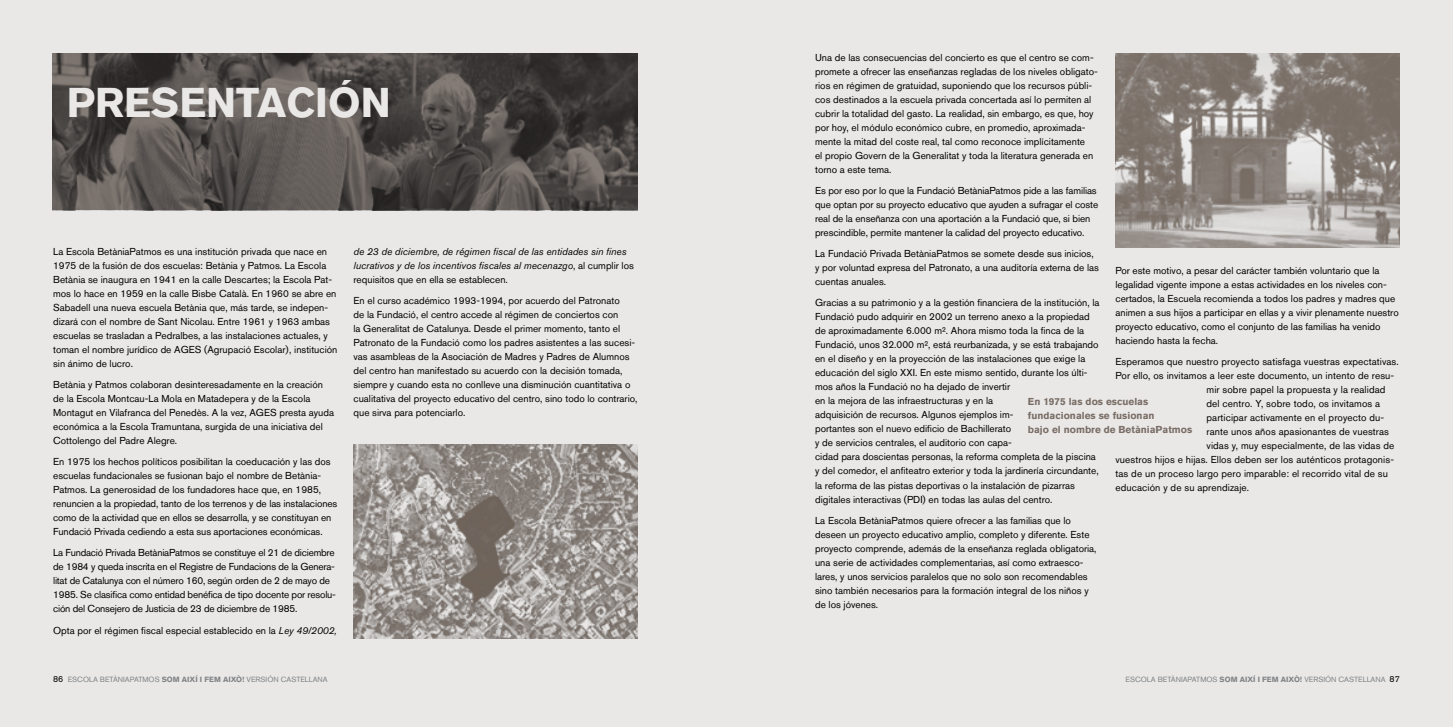
<style>
.page{position:relative;width:1453px;height:727px;background:#fff}
.page>*{position:absolute;margin:0;border:0;box-sizing:border-box;transform-origin:0 0}
.t1{font:700 41.25px "Akzidenz Grotesk BQ";color:#e9e8e7}
.t2{font:10px/14px "Akzidenz Grotesk BQ";color:#000}
.t3{font:10px/14px "Akzidenz Grotesk BQ";letter-spacing:-.02em;color:#000}
.t4{font:italic 10px/14px "Akzidenz Grotesk BQ";color:#000}
.t5{font:700 10px/14px "Akzidenz Grotesk BQ";color:#796d65}
.t6{font:7.5px "Akzidenz Grotesk BQ";color:#808285}
.s1{font-style:italic}
.s2{font-style:normal}
.s3{font-size:8.75px;color:#000}
.s4{font-weight:700}
</style>
<div class="page">
<div style="left:0;top:0;width:737px;height:726px;background:#e9e8e7"></div>
<div style="left:716px;top:0;width:737px;height:726px;background:#e9e8e7"></div>
<img style="left:53px;top:53px;width:585px;height:157px">
<img style="left:1115px;top:53px;width:285px;height:194px">
<img style="left:353px;top:444px;width:285px;height:194px">
<p class="t1" style="left:67px;top:78px;width:326px">PRESENTACIÓN</p>
<p class="t2" style="left:53px;top:244px;width:286px">La Escola BetàniaPatmos es una institución privada que nace en 1975 de la fusión de dos escuelas: Betània y Patmos. La Escola Betània se inaugura en 1941 en la calle Descartes; la Escola Pat&shy;mos lo hace en 1959 en la calle Bisbe Català. En 1960 se abre en Sabadell una nueva escuela Betània que, más tarde, se indepen&shy;dizará con el nombre de Sant Nicolau. Entre 1961 y 1963 ambas escuelas se trasladan a Pedralbes, a las instalaciones actuales, y toman el nombre jurídico de AGES (Agrupació Escolar), institución sin ánimo de lucro.</p>
<p class="t2" style="left:53px;top:377px;width:282px">Betània y Patmos colaboran desinteresadamente en la creación de la Escola Montcau-La Mola en Matadepera y de la Escola Montagut en Vilafranca del Penedès. A la vez, AGES presta ayuda económica a la Escola Tramuntana, surgida de una iniciativa del Cottolengo del Padre Alegre.</p>
<p class="t2" style="left:53px;top:454px;width:286px">En 1975 los hechos políticos posibilitan la coeducación y las dos escuelas fundacionales se fusionan bajo el nombre de Betània-Patmos. La generosidad de los fundadores hace que, en 1985, renuncien a la propiedad, tanto de los terrenos y de las instalaciones como de la actividad que en ellos se desarrolla, y se constituyan en Fundació Privada cediendo a esta sus aportaciones económicas.</p>
<p class="t3" style="left:53px;top:545px;width:284px">La Fundació Privada BetàniaPatmos se constituye el 21 de diciembre de 1984 y queda inscrita en el Registre de Fundacions de la Genera&shy;litat de Catalunya con el número 160, según orden de 2 de mayo de 1985. Se clasifica como entidad benéfica de tipo docente por resolu&shy;ción del Consejero de Justicia de 23 de diciembre de 1985.</p>
<p class="t2" style="left:53px;top:622px;width:285px">Opta por el régimen fiscal especial establecido en la <span class="s1">Ley 49/2002,</span></p>
<p class="t4" style="left:353px;top:244px;width:282px">de 23 de diciembre, de régimen fiscal de las entidades sin fines lucrativos y de los incentivos fiscales al mecenazgo<span class="s2">, al cumplir los requisitos que en ella se establecen.</span></p>
<p class="t2" style="left:353px;top:293px;width:285px">En el curso académico 1993-1994, por acuerdo del Patronato<br>de la Fundació, el centro accede al régimen de conciertos con<br>la Generalitat de Catalunya. Desde el primer momento, tanto el Patronato de la Fundació como los padres asistentes a las sucesi&shy;vas asambleas de la Asociación de Madres y Padres de Alumnos del centro han manifestado su acuerdo con la decisión tomada, siempre y cuando esta no conlleve una disminución cuantitativa o cualitativa del proyecto educativo del centro, sino todo lo contrario, que sirva para potenciarlo.</p>
<p class="t2" style="left:815px;top:50px;width:284px">Una de las consecuencias del concierto es que el centro se com&shy;promete a ofrecer las enseñanzas regladas de los niveles obligato&shy;rios en régimen de gratuidad, suponiendo que los recursos públi&shy;cos destinados a la escuela privada concertada así lo permiten al cubrir la totalidad del gasto. La realidad, sin embargo, es que, hoy por hoy, el módulo económico cubre, en promedio, aproximada&shy;mente la mitad del coste real, tal como reconoce implícitamente<br>el propio Govern de la Generalitat y toda la literatura generada en torno a este tema.</p>
<p class="t2" style="left:815px;top:183px;width:285px">Es por eso por lo que la Fundació BetàniaPatmos pide a las familias que optan por su proyecto educativo que ayuden a sufragar el coste real de la enseñanza con una aportación a la Fundació que, si bien prescindible, permite mantener la calidad del proyecto educativo.</p>
<p class="t2" style="left:815px;top:246px;width:285px">La Fundació Privada BetàniaPatmos se somete desde sus inicios, y por voluntad expresa del Patronato, a una auditoría externa de las cuentas anuales.</p>
<p class="t2" style="left:815px;top:296px;width:286px">Gracias a su patrimonio y a la gestión financiera de la institución, la Fundació pudo adquirir en 2002 un terreno anexo a la propiedad de aproximadamente 6.000 m². Ahora mismo toda la finca de la Fundació, unos 32.000 m², está reurbanizada, y se está trabajando en el diseño y en la proyección de las instalaciones que exige la educación del siglo XXI. En este mismo sentido, durante los últi&shy;mos años la Fundació no ha dejado de invertir<br>en la mejora de las infraestructuras y en la<br>adquisición de recursos. Algunos ejemplos im-<br>portantes son el nuevo edificio de Bachillerato<br>y de servicios centrales, el auditorio con capa-<br>cidad para doscientas personas, la reforma completa de la piscina y del comedor, el anfiteatro exterior y toda la jardinería circundante, la reforma de las pistas deportivas o la instalación de pizarras digitales interactivas (PDI) en todas las aulas del centro.</p>
<p class="t2" style="left:815px;top:513px;width:283px">La Escola BetàniaPatmos quiere ofrecer a las familias que lo deseen un proyecto educativo amplio, completo y diferente. Este proyecto comprende, además de la enseñanza reglada obligatoria, una serie de actividades complementarias, así como extraesco&shy;lares, y unos servicios paralelos que no solo son recomendables sino también necesarios para la formación integral de los niños y de los jóvenes.</p>
<p class="t2" style="left:1115px;top:263px;width:285px">Por este motivo, a pesar del carácter también voluntario que la legalidad vigente impone a estas actividades en los niveles con&shy;certados, la Escuela recomienda a todos los padres y madres que animen a sus hijos a participar en ellas y a vivir plenamente nuestro proyecto educativo, como el conjunto de las familias ha venido haciendo hasta la fecha.</p>
<p class="t2" style="left:1115px;top:354px;width:285px">Esperamos que nuestro proyecto satisfaga vuestras expectativas.</p>
<p class="t2" style="left:1115px;top:368px;width:280px">Por ello, os invitamos a leer este documento, un intento de resu-</p>
<p class="t2" style="left:1206px;top:382px;width:180px">mir sobre papel la propuesta y la realidad</p>
<p class="t2" style="left:1206px;top:396px;width:175px">del centro. Y, sobre todo, os invitamos a</p>
<p class="t2" style="left:1206px;top:410px;width:179px">participar activamente en el proyecto du-</p>
<p class="t2" style="left:1206px;top:424px;width:184px">rante unos años apasionantes de vuestras</p>
<p class="t2" style="left:1206px;top:438px;width:189px">vidas y, muy especialmente, de las vidas de</p>
<p class="t2" style="left:1115px;top:452px;width:280px">vuestros hijos e hijas. Ellos deben ser los auténticos protagonis-</p>
<p class="t2" style="left:1115px;top:466px;width:274px">tas de un proceso largo pero imparable: el recorrido vital de su</p>
<p class="t2" style="left:1115px;top:480px;width:135px">educación y de su aprendizaje.</p>
<p class="t5" style="left:1028px;top:394px;width:166px">En 1975 las dos escuelas fundacionales se fusionan<br>bajo el nombre de BetàniaPatmos</p>
<p class="t6" style="left:53px;top:675px;width:276px"><span class="s3">86</span> ESCOLA BETÀNIAPATMOS <span class="s4">Som així i fem això!</span> VERSIÓN CASTELLANA</p>
<p class="t6" style="left:1125px;top:675px;width:276px">ESCOLA BETÀNIAPATMOS <span class="s4">Som així i fem això!</span> VERSIÓN CASTELLANA <span class="s3">87</span></p>
</div>
